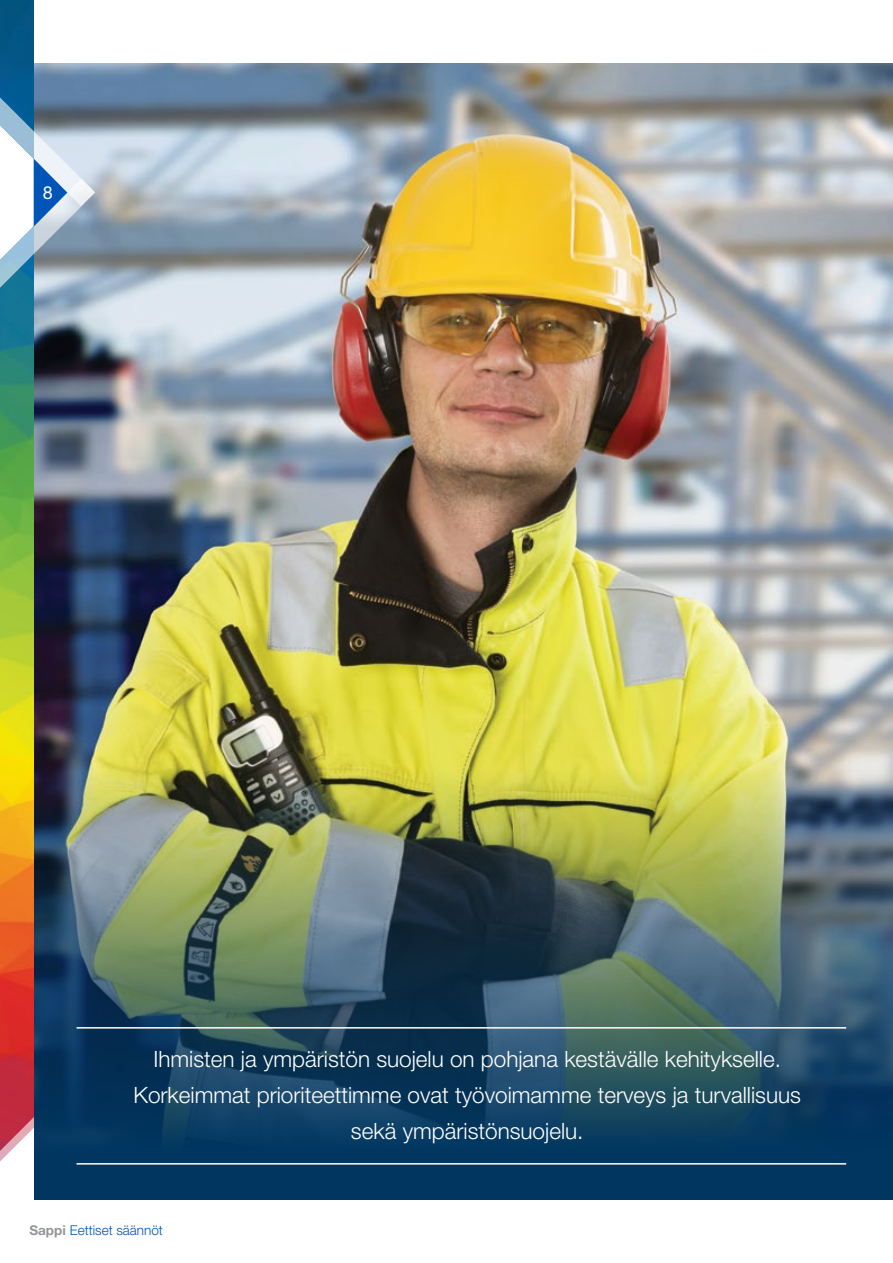
<style>
.page{position:relative;width:893px;height:1263px;background:#fff}
.page>*{position:absolute;margin:0;border:0;box-sizing:border-box;transform-origin:0 0}
.t1{font:300 22.5px/36px "Helvetica Neue LT Std";color:#fff;text-align:center}
.t2{font:18px "Helvetica Neue LT Std";color:#fff}
.t3{font:300 13.5px "Helvetica Neue LT Std";color:#0055b8}
.s1{font-weight:700;color:#939598}
</style>
<div class="page">
<img style="left:34px;top:64px;width:859px;height:646px">
<img style="left:34px;top:710px;width:859px;height:489px">
<hr style="left:77px;top:1027px;width:769px;height:1px;background:#fff">
<hr style="left:77px;top:1163px;width:769px;height:1px;background:#fff">
<img style="left:0;top:0;width:34px;height:1086px">
<svg style="left:0;top:1086px;width:34px;height:76px"></svg>
<svg style="left:0;top:24px;width:95px;height:355px"></svg>
<p class="t2" style="left:43px;top:182px;width:12px">8</p>
<p class="t1" style="left:133px;top:1040px;width:669px">Ihmisten ja ympäristön suojelu on pohjana kestävälle kehitykselle.<br>Korkeimmat prioriteettimme ovat työvoimamme terveys ja turvallisuus sekä ympäristönsuojelu.</p>
<p class="t3" style="left:29px;top:1222px;width:135px"><span class="s1">Sappi</span> Eettiset säännöt</p>
</div>
